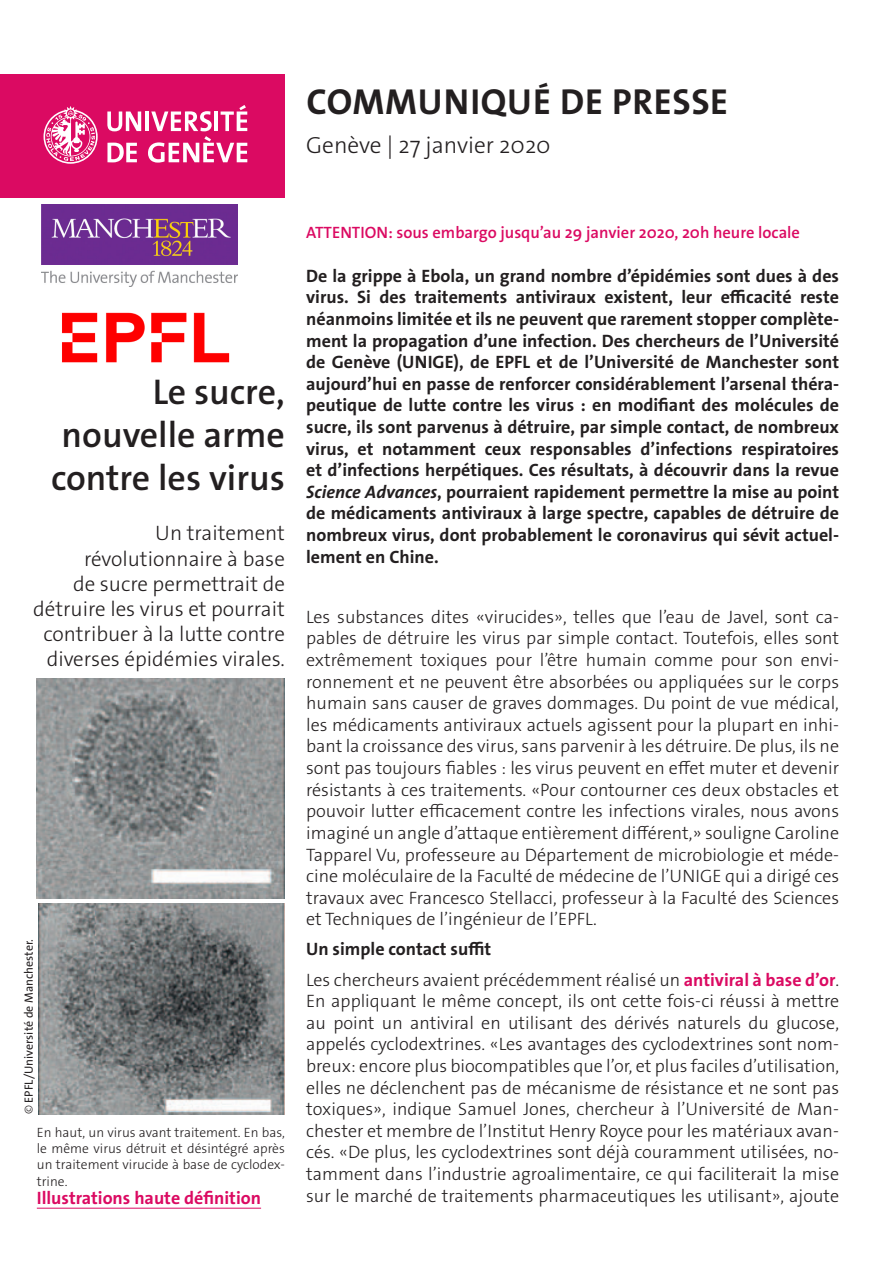
<style>
.page{position:relative;width:893px;height:1263px;background:#fff}
.page>*{position:absolute;margin:0;border:0;box-sizing:border-box;transform-origin:0 0}
._4__texte_courant{font:700 36.3px "The Sans Os F";letter-spacing:.02em;color:#231f20}
._1__grand_titre{font:600 36px/43.2px "The Sans Os F";color:#231f20;text-align:justify}
._4__texte_courant-2{font:300 23.4px "The Sans Os F";color:#231f20}
._1__grand_titre-2{font:300 21px/25.2px "The Sans Os F";color:#231f20;text-align:right}
._4__texte_courant-3{font:300 18px/21.6px "The Sans Os F";color:#231f20;text-align:justify}
._4__texte_courant-4{font:700 18px/21.6px "The Sans Os F";color:#231f20;text-align:justify}
.t1{font:700 18px "The Sans Os F";color:#db0a62}
.embargo{font:600 16.5px "The Sans Os F";color:#db0a62}
.t2{font:300 13.5px/16.2px "The Sans Os F";color:#231f20;text-align:justify}
.t3{font:12px "The Sans Os F";color:#231f20}
.s1{font-weight:300}
.s2{font-style:italic}
.s3{font-weight:700;color:#db0a62}
</style>
<div class="page">
<div style="left:0;top:74px;width:285px;height:124px;background:#db0a62"></div>
<svg style="left:44px;top:106px;width:54px;height:58px"></svg>
<svg style="left:107px;top:111px;width:34px;height:20px"></svg>
<hr style="left:145px;top:111px;width:4px;height:20px;background:#fff">
<svg style="left:107px;top:143px;width:30px;height:19px"></svg>
<svg style="left:148px;top:105px;width:99px;height:58px"></svg>
<img style="left:39px;top:904px;width:246px;height:210px">
<hr style="left:37px;top:1208px;width:224px;height:1px;background:#db0a62">
<img style="left:42px;top:204px;width:195px;height:83px">
<img style="left:62px;top:312px;width:168px;height:51px">
<img style="left:37px;top:678px;width:248px;height:220px">
<p class="_4__texte_courant" style="left:306px;top:78px;width:423px">COMMUNIQUÉ DE PRESSE</p>
<p class="_4__texte_courant-2" style="left:306px;top:130px;width:246px">Genève | 27 janvier 2020</p>
<p class="_1__grand_titre" style="left:51px;top:370px;width:235px;text-indent:102px">Le sucre, nouvelle arme contre les virus</p>
<p class="_1__grand_titre-2" style="left:33px;top:521px;width:253px">Un traitement révolutionnaire à base<br>de sucre permettrait de détruire les virus et pourrait contribuer à la lutte contre diverses épidémies virales.</p>
<p class="t3" style="left:21px;top:1114px;width:177px;rotate:-90deg"><span class="s1">©</span> EPFL/Université de Manchester.</p>
<p class="t2" style="left:37px;top:1124px;width:250px">En haut, un virus avant traitement. En bas, le même virus détruit et désintégré après un traitement virucide à base de cyclodex&shy;trine.</p>
<p class="t1" style="left:37px;top:1186px;width:226px">Illustrations haute définition</p>
<p class="embargo" style="left:306px;top:222px;width:495px">ATTENTION: sous embargo jusqu’au 29 janvier 2020, 20h heure locale</p>
<p class="_4__texte_courant-4" style="left:306px;top:265px;width:534px">De la grippe à Ebola, un grand nombre d’épidémies sont dues à des virus. Si des traitements antiviraux existent, leur efficacité reste néanmoins limitée et ils ne peuvent que rarement stopper complète&shy;ment la propagation d’une infection. Des chercheurs de l’Université de Genève (UNIGE), de EPFL et de l’Université de Manchester sont aujourd’hui en passe de renforcer considérablement l’arsenal théra&shy;peutique de lutte contre les virus : en modifiant des molécules de sucre, ils sont parvenus à détruire, par simple contact, de nombreux virus, et notamment ceux responsables d’infections respiratoires et d’infections herpétiques. Ces résultats, à découvrir dans la revue <span class="s2">Science Advances</span>, pourraient rapidement permettre la mise au point de médicaments antiviraux à large spectre, capables de détruire de nombreux virus, dont probablement le coronavirus qui sévit actuel&shy;lement en Chine.</p>
<p class="_4__texte_courant-3" style="left:306px;top:606px;width:534px">Les substances dites «virucides», telles que l’eau de Javel, sont ca&shy;pables de détruire les virus par simple contact. Toutefois, elles sont extrêmement toxiques pour l’être humain comme pour son envi&shy;ronnement et ne peuvent être absorbées ou appliquées sur le corps humain sans causer de graves dommages. Du point de vue médical, les médicaments antiviraux actuels agissent pour la plupart en inhi&shy;bant la croissance des virus, sans parvenir à les détruire. De plus, ils ne sont pas toujours fiables : les virus peuvent en effet muter et devenir résistants à ces traitements. «Pour contourner ces deux obstacles et pouvoir lutter efficacement contre les infections virales, nous avons imaginé un angle d’attaque entièrement différent,» souligne Caroline Tapparel Vu, professeure au Département de microbiologie et méde&shy;cine moléculaire de la Faculté de médecine de l’UNIGE qui a dirigé ces travaux avec Francesco Stellacci, professeur à la Faculté des Sciences et Techniques de l’ingénieur de l’EPFL.</p>
<p class="_4__texte_courant-4" style="left:306px;top:939px;width:187px">Un simple contact suffit</p>
<p class="_4__texte_courant-3" style="left:306px;top:969px;width:534px">Les chercheurs avaient précédemment réalisé un <span class="s3">antiviral à base d’or</span>.<br>En appliquant le même concept, ils ont cette fois-ci réussi à mettre au point un antiviral en utilisant des dérivés naturels du glucose, appelés cyclodextrines. «Les avantages des cyclodextrines sont nom&shy;breux: encore plus biocompatibles que l’or, et plus faciles d’utilisation, elles ne déclenchent pas de mécanisme de résistance et ne sont pas toxiques», indique Samuel Jones, chercheur à l’Université de Man&shy;chester et membre de l’Institut Henry Royce pour les matériaux avan&shy;cés. «De plus, les cyclodextrines sont déjà couramment utilisées, no&shy;tamment dans l’industrie agroalimentaire, ce qui faciliterait la mise sur le marché de traitements pharmaceutiques les utilisant», ajoute</p>
</div>
